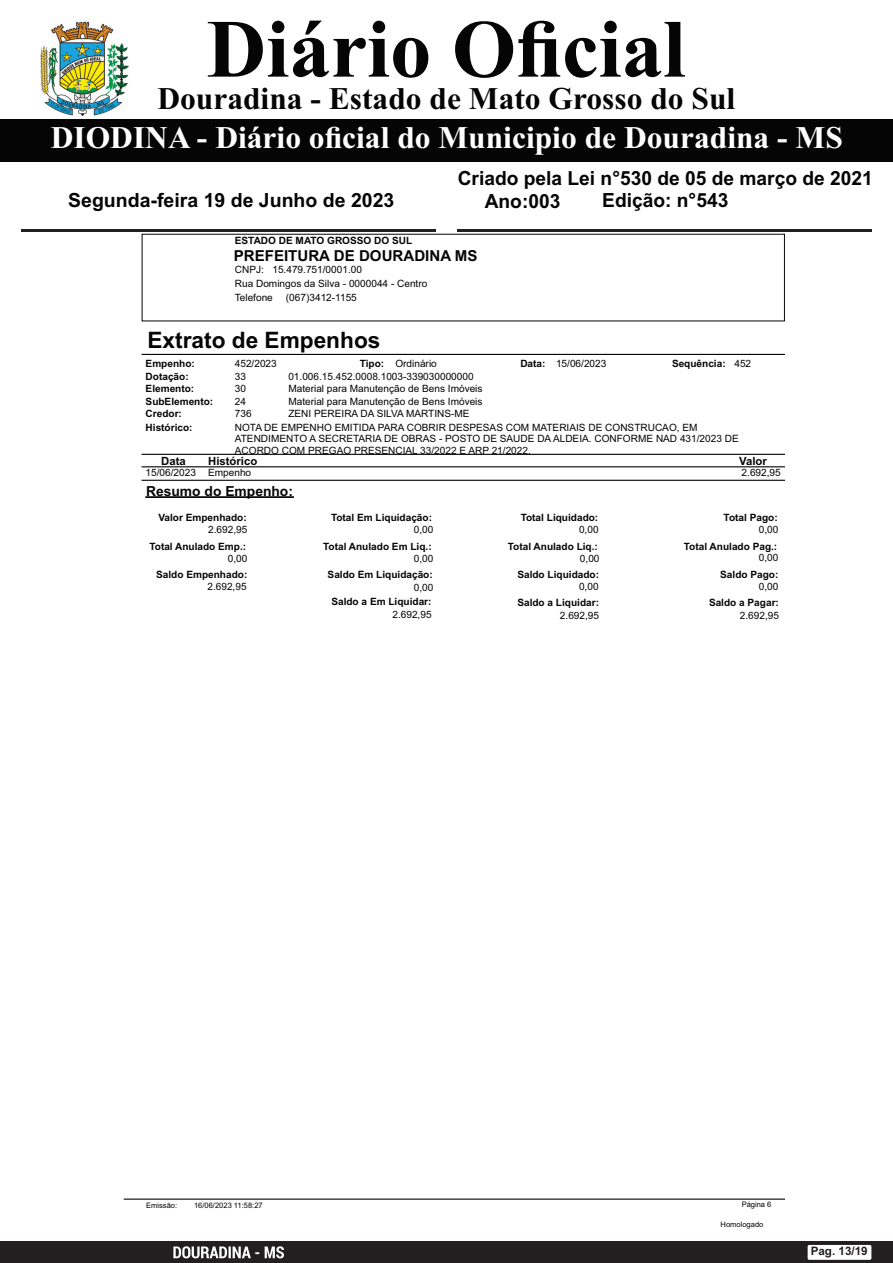
<style>
.page{position:relative;width:893px;height:1263px;background:#fff}
.page>*{position:absolute;margin:0;border:0;box-sizing:border-box;transform-origin:0 0}
.t1{font:700 82.5px "Times New Roman";color:#040504}
.t2{font:700 31.5px "Times New Roman";color:#fff}
.t3{font:700 31.5px "Times New Roman";color:#040504}
.t4{font:700 22.65px "Arial";color:#040504}
.t5{font:700 19.5px "Arial";color:#040504}
.t6{font:700 15.15px "Arial";color:#040504}
.t7{font:700 13.8px "Arial";color:#040504}
.t8{font:700 11.7px "Arial";color:#231f20}
.t9{font:700 11.4px "Arial";color:#040504}
.t10{font:10.05px/14.1px "Arial";color:#040504}
.t11{font:700 10.05px/12.5px "Arial";color:#040504}
.t12{font:7.5px "Arial";color:#040504}
.s1{font-weight:700}
.s2{font-weight:400}
</style>
<div class="page">
<hr style="left:142px;top:354px;width:642px;height:1px;background:#040504">
<hr style="left:142px;top:454px;width:642px;height:1px;background:#040504">
<hr style="left:142px;top:466px;width:642px;height:1px;background:#040504">
<hr style="left:142px;top:480px;width:642px;height:1px;background:#040504">
<hr style="left:146px;top:496px;width:147px;height:2px;background:#040504">
<hr style="left:124px;top:1198px;width:660px;height:2px;background:#040504">
<div style="left:0;top:119px;width:893px;height:42px;background:#040504"></div>
<img style="left:40px;top:21px;width:89px;height:95px">
<div style="left:0;top:1242px;width:893px;height:21px;background:#231f20"></div>
<div style="left:808px;top:1245px;width:63px;height:15px;background:#fff;border-radius:2px"></div>
<svg style="left:173px;top:1246px;width:111px;height:12px"></svg>
<hr style="left:21px;top:229px;width:415px;height:3px;background:#231f20">
<hr style="left:457px;top:229px;width:414px;height:3px;background:#231f20">
<h1 class="t1" style="left:207px;top:21px;width:480px">Diário Oficial</h1>
<h2 class="t3" style="left:157px;top:88px;width:579px">Douradina - Estado de Mato Grosso do Sul</h2>
<h2 class="t2" style="left:51px;top:126px;width:793px">DIODINA - Diário oficial do Municipio de Douradina - MS</h2>
<h3 class="t5" style="left:458px;top:171px;width:417px">Criado pela Lei n°530 de 05 de março de 2021</h3>
<h3 class="t5" style="left:68px;top:193px;width:328px">Segunda-feira 19 de Junho de 2023</h3>
<h3 class="t5" style="left:602px;top:192px;width:128px">Edição: n°543</h3>
<h3 class="t5" style="left:485px;top:194px;width:77px">Ano:003</h3>
<p class="t11" style="left:235px;top:235px;width:179px">ESTADO DE MATO GROSSO DO SUL</p>
<h3 class="t6" style="left:234px;top:250px;width:245px">PREFEITURA DE DOURADINA MS</h3>
<p class="t10" style="left:272px;top:263px;width:91px">15.479.751/0001.00</p>
<p class="t10" style="left:286px;top:291px;width:72px">(067)3412-1155</p>
<p class="t10" style="left:235px;top:263px;width:194px">CNPJ:<br>Rua Domingos da Silva - 0000044 - Centro<br>Telefone</p>
<h3 class="t4" style="left:148px;top:332px;width:234px">Extrato de Empenhos</h3>
<p class="t11" style="left:146px;top:358px;width:69px">Empenho:<br>Dotação:<br>Elemento:<br>SubElemento:</p>
<p class="t10" style="left:235px;top:357px;width:43px">452/2023</p>
<p class="t10" style="left:360px;top:357px;width:79px"><span class="s1">Tipo:</span> Ordinário</p>
<p class="t10" style="left:520px;top:357px;width:88px"><span class="s1">Data:</span> 15/06/2023</p>
<p class="t11" style="left:672px;top:358px;width:81px">Sequência: <span class="s2">452</span></p>
<p class="t10" style="left:235px;top:370px;width:13px">33</p>
<p class="t10" style="left:288px;top:370px;width:187px">01.006.15.452.0008.1003-339030000000</p>
<p class="t10" style="left:235px;top:383px;width:13px;line-height:12.5px">30<br>24</p>
<p class="t10" style="left:288px;top:383px;width:196px;line-height:12.5px">Material para Manutenção de Bens Imóveis<br>Material para Manutenção de Bens Imóveis</p>
<p class="t11" style="left:146px;top:408px;width:38px">Credor:</p>
<p class="t10" style="left:235px;top:407px;width:18px">736</p>
<p class="t10" style="left:288px;top:407px;width:183px">ZENI PEREIRA DA SILVA MARTINS-ME</p>
<p class="t9" style="left:161px;top:456px;width:26px">Data</p>
<p class="t9" style="left:208px;top:456px;width:51px">Histórico</p>
<p class="t9" style="left:739px;top:456px;width:29px">Valor</p>
<p class="t10" style="left:146px;top:466px;width:107px">15/06/2023 Empenho</p>
<p class="t10" style="left:742px;top:466px;width:41px">2.692,95</p>
<p class="t11" style="left:146px;top:422px;width:48px">Histórico:</p>
<p class="t10" style="left:235px;top:422px;width:505px;line-height:11.6px">NOTA DE EMPENHO EMITIDA PARA COBRIR DESPESAS COM MATERIAIS DE CONSTRUCAO, EM<br>ATENDIMENTO A SECRETARIA DE OBRAS - POSTO DE SAUDE DA ALDEIA. CONFORME NAD 431/2023 DE<br>ACORDO COM PREGAO PRESENCIAL 33/2022 E ARP 21/2022.</p>
<h3 class="t7" style="left:146px;top:486px;width:148px">Resumo do Empenho:</h3>
<p class="t11" style="left:158px;top:512px;width:90px">Valor Empenhado:</p>
<p class="t11" style="left:331px;top:512px;width:103px">Total Em Liquidação:</p>
<p class="t11" style="left:521px;top:512px;width:79px">Total Liquidado:</p>
<p class="t11" style="left:724px;top:512px;width:56px">Total Pago:</p>
<p class="t10" style="left:208px;top:523px;width:41px">2.692,95</p>
<p class="t10" style="left:414px;top:523px;width:21px">0,00</p>
<p class="t10" style="left:579px;top:523px;width:21px">0,00</p>
<p class="t10" style="left:759px;top:523px;width:21px">0,00</p>
<p class="t11" style="left:149px;top:541px;width:98px">Total Anulado Emp.:</p>
<p class="t11" style="left:323px;top:541px;width:110px">Total Anulado Em Liq.:</p>
<p class="t11" style="left:508px;top:541px;width:92px">Total Anulado Liq.:</p>
<p class="t11" style="left:684px;top:541px;width:95px">Total Anulado Pag.:</p>
<p class="t10" style="left:228px;top:552px;width:21px">0,00</p>
<p class="t10" style="left:414px;top:552px;width:21px">0,00</p>
<p class="t10" style="left:580px;top:552px;width:21px">0,00</p>
<p class="t10" style="left:759px;top:551px;width:21px">0,00</p>
<p class="t11" style="left:156px;top:569px;width:93px">Saldo Empenhado:</p>
<p class="t11" style="left:328px;top:569px;width:107px">Saldo Em Liquidação:</p>
<p class="t11" style="left:517px;top:569px;width:83px">Saldo Liquidado:</p>
<p class="t11" style="left:720px;top:569px;width:60px">Saldo Pago:</p>
<p class="t10" style="left:207px;top:580px;width:41px">2.692,95</p>
<p class="t10" style="left:414px;top:581px;width:21px">0,00</p>
<p class="t10" style="left:579px;top:580px;width:21px">0,00</p>
<p class="t10" style="left:759px;top:580px;width:21px">0,00</p>
<p class="t11" style="left:331px;top:596px;width:102px">Saldo a Em Liquidar:</p>
<p class="t10" style="left:392px;top:609px;width:41px">2.692,95</p>
<p class="t11" style="left:517px;top:597px;width:83px">Saldo a Liquidar:</p>
<p class="t11" style="left:709px;top:597px;width:71px">Saldo a Pagar:</p>
<p class="t10" style="left:560px;top:610px;width:41px">2.692,95</p>
<p class="t10" style="left:740px;top:610px;width:41px">2.692,95</p>
<p class="t12" style="left:146px;top:1202px;width:33px">Emissão:</p>
<p class="t12" style="left:194px;top:1202px;width:70px">16/06/2023 11:58:27</p>
<p class="t12" style="left:742px;top:1202px;width:31px">Página 6</p>
<p class="t12" style="left:721px;top:1221px;width:44px">Homologado</p>
<p class="t8" style="left:811px;top:1247px;width:59px">Pag. 13/19</p>
</div>
